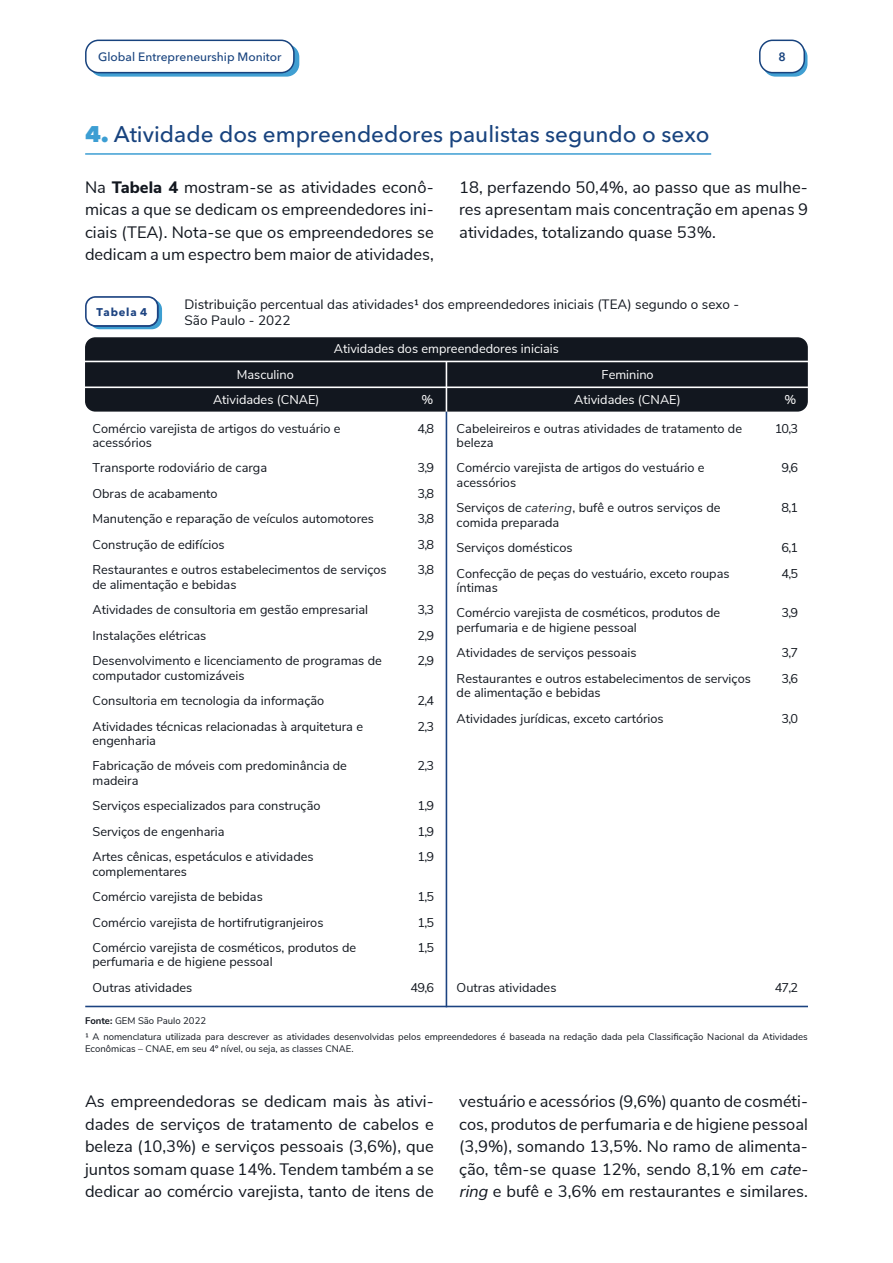
<style>
.page{position:relative;width:893px;height:1263px;background:#fff}
.page>*{position:absolute;margin:0;border:0;box-sizing:border-box;transform-origin:0 0}
.t1{font:500 22.5px "Avenir Next LT Pro";color:#18437e}
.t2{font:16.5px/22.5px "Nunito Sans";color:#12171f;text-align:justify}
.t3{font:13.5px/15.9px "Nunito Sans";color:#12171f}
.t4{font:12.75px/25.5px "Nunito Sans";color:#12171f}
.t5{font:12.75px "Nunito Sans";color:#fff}
.t6{font:500 12px "Avenir Next LT Pro";color:#18437e}
.t7{font:600 12px "Avenir Next LT Pro";color:#18437e}
.t8{font:700 11.1px "Avenir Next LT Pro";letter-spacing:.07em;color:#1c4381}
.t9{font:9.6px/15.9px "Nunito Sans";color:#12171f}
.s1{font-weight:800;color:#3c9ed3}
.s2{font-weight:800}
.s3{font-family:"Avenir Next LT Pro";font-style:italic}
.s4{font-weight:700}
.s5{font-style:italic}
</style>
<div class="page">
<svg style="left:763px;top:44px;width:44px;height:33px"></svg>
<div style="left:90px;top:44px;width:209px;height:33px;background:linear-gradient(to right,#409fd2,#409fd2);border-radius:13px"></div>
<div style="left:760px;top:40px;width:44px;height:33px;background:#fff;border-radius:13px"></div>
<div style="left:759px;top:40px;width:46px;height:33px;border:2px solid #18437e;border-radius:13px"></div>
<div style="left:86px;top:40px;width:208px;height:33px;background:#fff;border-radius:13px"></div>
<div style="left:85px;top:40px;width:210px;height:33px;border:2px solid #18437e;border-radius:13px"></div>
<hr style="left:85px;top:153px;width:626px;height:2px;background:#3c9ed3">
<svg style="left:85px;top:337px;width:723px;height:75px;background:#171c23"></svg>
<hr style="left:85px;top:361px;width:723px;height:1px;background:#fff">
<hr style="left:85px;top:386px;width:723px;height:2px;background:#fff">
<hr style="left:86px;top:1006px;width:722px;height:1px;background:#1c4381">
<div style="left:90px;top:299px;width:72px;height:30px;background:#3d9ed1;border-radius:10px"></div>
<svg style="left:85px;top:296px;width:73px;height:31px;background:#dde4ed"></svg>
<hr style="left:446px;top:361px;width:1px;height:51px;background:#fff">
<hr style="left:446px;top:413px;width:1px;height:593px;background:#1c4381">
<p class="t6" style="left:98px;top:47px;width:185px">Global Entrepreneurship Monitor</p>
<p class="t7" style="left:778px;top:47px;width:9px">8</p>
<h1 class="t1" style="left:85px;top:115px;width:626px"><span class="s1">4.</span> Atividade dos empreendedores paulistas segundo o sexo</h1>
<p class="t2" style="left:85px;top:175px;width:350px">Na <span class="s2">Tabela 4</span> mostram-se as atividades econô&shy;micas a que se dedicam os empreendedores ini&shy;ciais (TEA). Nota-se que os empreendedores se dedicam a um espectro bem maior de atividades,</p>
<p class="t2" style="left:459px;top:175px;width:350px">18, perfazendo 50,4%, ao passo que as mulhe&shy;res apresentam mais concentração em apenas 9 atividades, totalizando quase 53%.</p>
<p class="t8" style="left:96px;top:302px;width:52px">Tabela 4</p>
<p class="t3" style="left:185px;top:295px;width:556px">Distribuição percentual das atividades¹ dos empreendedores iniciais (TEA) segundo o sexo -<br>São Paulo - 2022</p>
<p class="t5" style="left:334px;top:340px;width:227px">Atividades dos empreendedores iniciais</p>
<p class="t5" style="left:602px;top:365px;width:54px">Feminino</p>
<p class="t5" style="left:213px;top:390px;width:108px">Atividades (CNAE)</p>
<p class="t5" style="left:421px;top:390px;width:13px">%</p>
<p class="t5" style="left:574px;top:390px;width:108px">Atividades (CNAE)</p>
<p class="t5" style="left:785px;top:390px;width:13px">%</p>
<p class="t5" style="left:237px;top:365px;width:59px">Masculino</p>
<p class="t4" style="left:92px;top:420px;width:249px;line-height:14.4px">Comércio varejista de artigos do vestuário e acessórios</p>
<p class="t4" style="left:92px;top:454px;width:296px">Transporte rodoviário de carga<br>Obras de acabamento<br>Manutenção e reparação de veículos automotores Construção de edifícios<br>Restaurantes e outros estabelecimentos de serviços</p>
<p class="t4" style="left:92px;top:571px;width:291px">de alimentação e bebidas<br>Atividades de consultoria em gestão empresarial Instalações elétricas<br>Desenvolvimento e licenciamento de programas de</p>
<p class="t4" style="left:92px;top:662px;width:272px">computador customizáveis<br>Consultoria em tecnologia da informação<br>Atividades técnicas relacionadas à arquitetura e</p>
<p class="t4" style="left:92px;top:727px;width:256px">engenharia<br>Fabricação de móveis com predominância de</p>
<p class="t4" style="left:92px;top:767px;width:230px">madeira<br>Serviços especializados para construção<br>Serviços de engenharia<br>Artes cênicas, espetáculos e atividades</p>
<p class="t4" style="left:92px;top:858px;width:265px">complementares<br>Comércio varejista de bebidas<br>Comércio varejista de hortifrutigranjeiros Comércio varejista de cosméticos, produtos de</p>
<p class="t4" style="left:92px;top:948px;width:182px">perfumaria e de higiene pessoal<br>Outras atividades</p>
<p class="t4" style="left:417px;top:415px;width:18px">4,8</p>
<p class="t4" style="left:417px;top:454px;width:18px;text-align:justify">3,9<br>3,8<br>3,8<br>3,8<br>3,8</p>
<p class="t4" style="left:417px;top:596px;width:18px;text-align:justify">3,3<br>2,9<br>2,9</p>
<p class="t4" style="left:417px;top:687px;width:18px">2,4<br>2,3</p>
<p class="t4" style="left:417px;top:752px;width:18px">2,3</p>
<p class="t4" style="left:417px;top:792px;width:18px;text-align:justify">1,9<br>1,9<br>1,9</p>
<p class="t4" style="left:417px;top:883px;width:18px;text-align:justify">1,5<br>1,5<br>1,5</p>
<p class="t4" style="left:411px;top:974px;width:25px">49,6</p>
<p class="t4" style="left:457px;top:420px;width:287px;line-height:14.4px">Cabeleireiros e outras atividades de tratamento de beleza</p>
<p class="t4" style="left:457px;top:460px;width:249px;line-height:14.4px">Comércio varejista de artigos do vestuário e acessórios</p>
<p class="t4" style="left:457px;top:500px;width:265px;line-height:14.4px">Serviços de <span class="s3">catering</span>, bufê e outros serviços de comida preparada</p>
<p class="t4" style="left:457px;top:534px;width:274px">Serviços domésticos<br>Confecção de peças do vestuário, exceto roupas</p>
<p class="t4" style="left:457px;top:574px;width:265px">íntimas<br>Comércio varejista de cosméticos, produtos de</p>
<p class="t4" style="left:457px;top:614px;width:296px">perfumaria e de higiene pessoal<br>Atividades de serviços pessoais<br>Restaurantes e outros estabelecimentos de serviços</p>
<p class="t4" style="left:457px;top:679px;width:209px">de alimentação e bebidas<br>Atividades jurídicas, exceto cartórios</p>
<p class="t4" style="left:457px;top:974px;width:101px">Outras atividades</p>
<p class="t4" style="left:775px;top:415px;width:25px">10,3</p>
<p class="t4" style="left:782px;top:454px;width:18px">9,6</p>
<p class="t4" style="left:782px;top:494px;width:18px">8,1</p>
<p class="t4" style="left:782px;top:534px;width:18px">6,1<br>4,5</p>
<p class="t4" style="left:782px;top:599px;width:18px">3,9</p>
<p class="t4" style="left:782px;top:639px;width:18px">3,7<br>3,6</p>
<p class="t4" style="left:782px;top:705px;width:18px">3,0</p>
<p class="t4" style="left:775px;top:974px;width:25px">47,2</p>
<p class="t9" style="left:85px;top:1012px;width:724px"><span class="s4">Fonte:</span> GEM São Paulo 2022<br>¹ A nomenclatura utilizada para descrever as atividades desenvolvidas pelos empreendedores é baseada na redação dada pela Classificação Nacional da Atividades</p>
<p class="t9" style="left:85px;top:1040px;width:270px">Econômicas – CNAE, em seu 4º nível, ou seja, as classes CNAE.</p>
<p class="t2" style="left:85px;top:1089px;width:350px">As empreendedoras se dedicam mais às ativi&shy;dades de serviços de tratamento de cabelos e beleza (10,3%) e serviços pessoais (3,6%), que juntos somam quase 14%. Tendem também a se dedicar ao comércio varejista, tanto de itens de</p>
<p class="t2" style="left:459px;top:1089px;width:353px;text-align:left">vestuário e acessórios (9,6%) quanto de cosméti&shy;cos, produtos de perfumaria e de higiene pessoal (3,9%), somando 13,5%. No ramo de alimenta&shy;ção, têm-se quase 12%, sendo 8,1% em <span class="s5">cate&shy;ring</span> e bufê e 3,6% em restaurantes e similares.</p>
</div>
